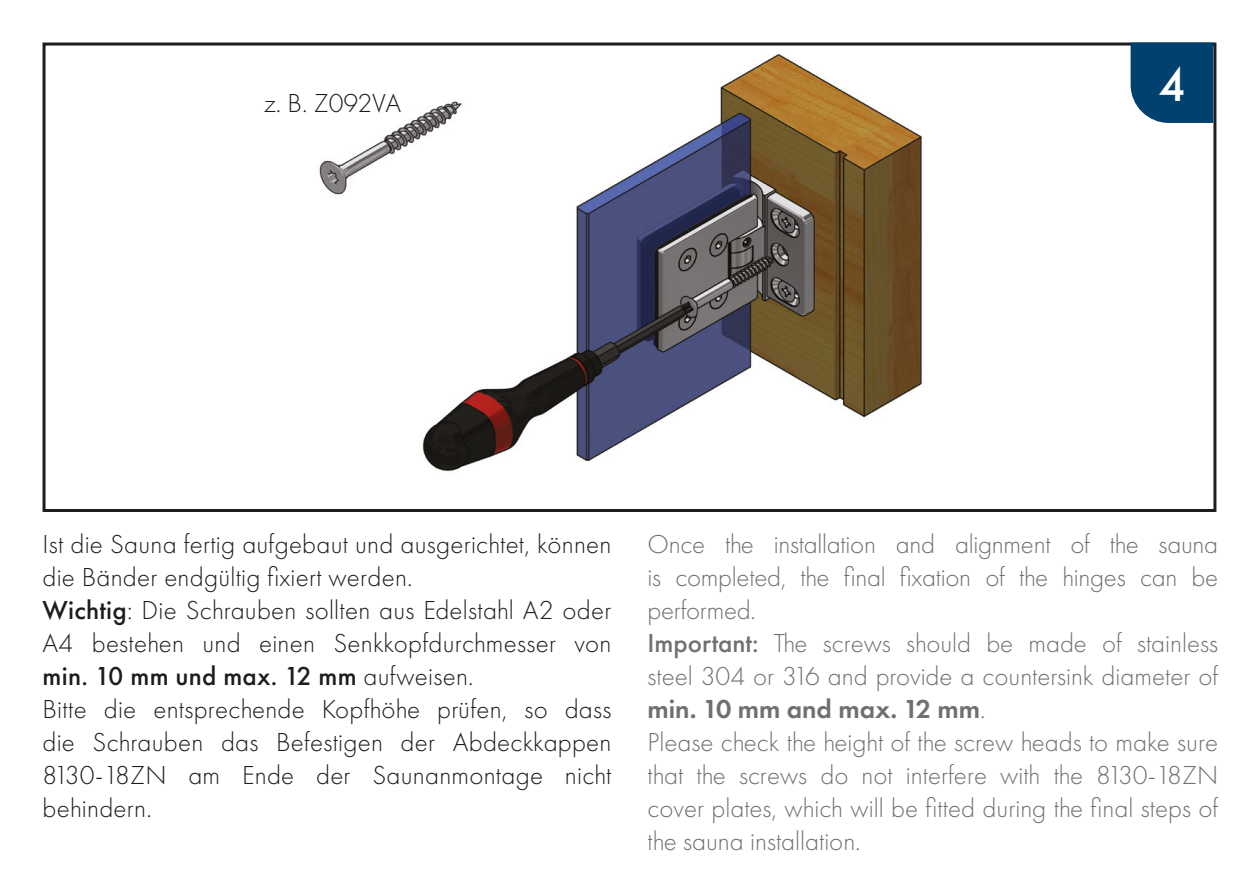
<style>
.page{position:relative;width:1259px;height:893px;background:#fff}
.page>*{position:absolute;margin:0;border:0;box-sizing:border-box;transform-origin:0 0}
.t1{font:500 48.9px "Futura PT";color:#fff}
.t2{font:300 27px/33px "Futura PT";color:#70706f}
.t3{font:300 27px/33px "Futura PT";letter-spacing:.01em;color:#1d1d1b}
.s1{font-weight:500}
.s2{font-weight:600}
</style>
<div class="page">
<img style="left:319px;top:53px;width:604px;height:419px">
<div style="left:43px;top:43px;width:1173px;height:469px;border:3px solid #1d1d1b"></div>
<div style="left:1130px;top:43px;width:83px;height:80px;background:#004170"></div>
<p class="t3" style="left:264px;top:86px;width:139px">z. B. Z092VA</p>
<h1 class="t1" style="left:1158px;top:55px;width:29px">4</h1>
<p class="t3" style="left:43px;top:528px;width:570px">Ist die Sauna fertig aufgebaut und ausgerichtet, können die Bänder endgültig fixiert werden.<br><span class="s1">Wichtig</span>: Die Schrauben sollten aus Edelstahl A2 oder A4 bestehen und einen Senkkopfdurchmesser von <span class="s1">min. 10 mm und max. 12 mm</span> aufweisen.<br>Bitte die entsprechende Kopfhöhe prüfen, so dass die Schrauben das Befestigen der Abdeckkappen 8130-18ZN am Ende der Saunanmontage nicht behindern.</p>
<p class="t2" style="left:647px;top:528px;width:572px">Once the installation and alignment of the sauna is completed, the final fixation of the hinges can be performed.<br><span class="s1">Important:</span> The screws should be made of stainless steel 304 or 316 and provide a countersink diameter of <span class="s2">min. 10 mm and max. 12 mm</span>.<br>Please check the height of the screw heads to make sure that the screws do not interfere with the 8130-18ZN cover plates, which will be fitted during the final steps of the sauna installation.</p>
</div>
